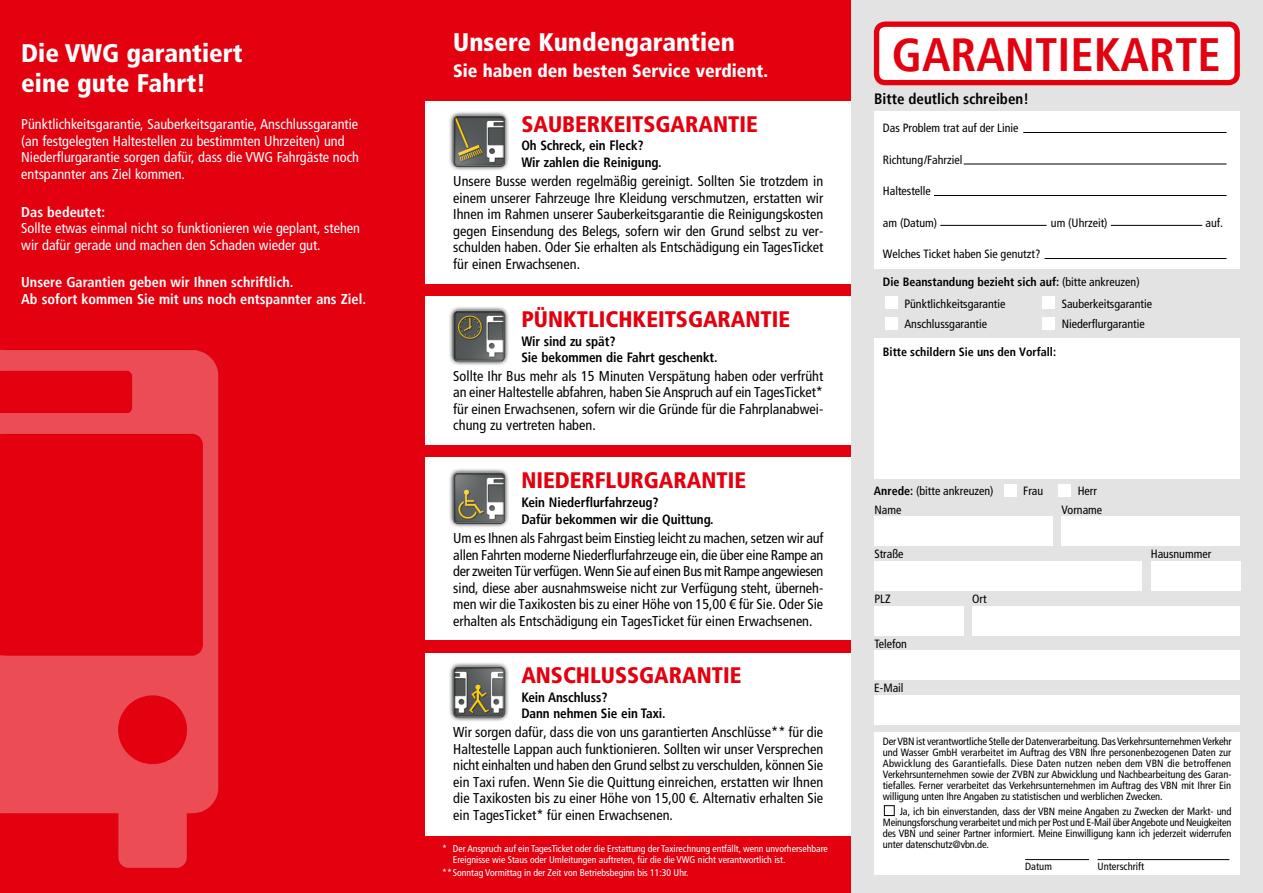
<style>
.page{position:relative;width:1263px;height:893px;background:#fff}
.page>*{position:absolute;margin:0;border:0;box-sizing:border-box;transform-origin:0 0}
.t1{font:700 condensed 46.65px "Frutiger";color:#e3000f}
.t2{font:900 condensed 25.5px/30px "Frutiger LTCE";color:#fff}
.t3{font:900 condensed 22.5px "Frutiger LTCE";color:#e3000f}
.t4{font:900 condensed 18px "Frutiger";color:#fff}
.t5{font:700 condensed 15px "Frutiger";color:#000}
.t6{font:condensed 14.25px/16.5px "Frutiger";color:#000;text-align:justify}
.t7{font:condensed 14.25px/16.5px "Frutiger";color:#fff}
.t8{font:700 condensed 14.25px/16.5px "Frutiger";color:#fff}
.t9{font:700 condensed 13.5px/16.5px "Frutiger";letter-spacing:-.005em;color:#000}
.t10{font:condensed 12px/20.7px "Frutiger";color:#000}
.t11{font:700 condensed 12px "Frutiger";color:#000}
.t12{font:condensed 10.5px/10.9px "Frutiger";letter-spacing:-.005em;color:#000;text-align:justify}
.t13{font:condensed 9.75px/10.5px "Frutiger";color:#fff}
.s1{font-weight:700}
</style>
<div class="page">
<div style="left:850px;top:0;width:413px;height:893px;background:#e3e3e3"></div>
<div style="left:0;top:0;width:838px;height:893px;background:#e3000f"></div>
<img style="left:0;top:349px;width:219px;height:519px">
<div style="left:425px;top:0;width:425px;height:893px;background:#e3000f"></div>
<div style="left:425px;top:101px;width:425px;height:182px;background:#fff"></div>
<img style="left:449px;top:112px;width:60px;height:58px">
<div style="left:425px;top:296px;width:425px;height:149px;background:#fff"></div>
<img style="left:449px;top:307px;width:60px;height:58px">
<div style="left:425px;top:458px;width:425px;height:182px;background:#fff"></div>
<img style="left:449px;top:469px;width:60px;height:58px">
<div style="left:425px;top:653px;width:425px;height:183px;background:#fff"></div>
<img style="left:449px;top:663px;width:60px;height:58px">
<div style="left:874px;top:338px;width:366px;height:140px;background:#fff"></div>
<div style="left:874px;top:111px;width:366px;height:158px;background:#fff"></div>
<hr style="left:1023px;top:132px;width:203px;height:1px;background:#000">
<hr style="left:964px;top:164px;width:262px;height:1px;background:#000">
<hr style="left:934px;top:195px;width:292px;height:1px;background:#000">
<hr style="left:1044px;top:258px;width:182px;height:1px;background:#000">
<div style="left:876px;top:24px;width:361px;height:59px;background:#fff;border-radius:9px"></div>
<div style="left:874px;top:22px;width:366px;height:63px;border:5px solid #e3000f;border-radius:9px"></div>
<div style="left:885px;top:297px;width:13px;height:12px;background:#fff"></div>
<div style="left:885px;top:317px;width:13px;height:13px;background:#fff"></div>
<div style="left:1042px;top:297px;width:13px;height:12px;background:#fff"></div>
<div style="left:1042px;top:317px;width:13px;height:13px;background:#fff"></div>
<div style="left:874px;top:517px;width:179px;height:29px;background:#fff"></div>
<div style="left:874px;top:561px;width:268px;height:30px;background:#fff"></div>
<div style="left:874px;top:606px;width:90px;height:30px;background:#fff"></div>
<div style="left:874px;top:650px;width:366px;height:30px;background:#fff"></div>
<div style="left:874px;top:695px;width:366px;height:30px;background:#fff"></div>
<div style="left:972px;top:606px;width:268px;height:30px;background:#fff"></div>
<div style="left:1061px;top:517px;width:179px;height:29px;background:#fff"></div>
<div style="left:1151px;top:561px;width:89px;height:30px;background:#fff"></div>
<div style="left:1004px;top:484px;width:13px;height:12px;background:#fff"></div>
<div style="left:1058px;top:484px;width:13px;height:12px;background:#fff"></div>
<hr style="left:940px;top:225px;width:106px;height:1px;background:#000">
<hr style="left:1111px;top:225px;width:91px;height:1px;background:#000">
<div style="left:874px;top:732px;width:366px;height:143px;background:#fff"></div>
<div style="left:884px;top:805px;width:11px;height:11px;border:1px solid #000"></div>
<hr style="left:1025px;top:859px;width:64px;height:1px;background:#000">
<hr style="left:1097px;top:859px;width:132px;height:1px;background:#000">
<h2 class="t2" style="left:21px;top:38px;width:223px">Die VWG garantiert eine gute Fahrt!</h2>
<p class="t7" style="left:21px;top:116px;width:339px">Pünktlichkeitsgarantie, Sauberkeitsgarantie, Anschlussgarantie (an festgelegten Haltestellen zu bestimmten Uhrzeiten) und Niederflurgarantie sorgen dafür, dass die VWG Fahrgäste noch entspannter ans Ziel kommen.</p>
<p class="t8" style="left:21px;top:204px;width:85px">Das bedeutet:</p>
<p class="t7" style="left:21px;top:220px;width:340px">Sollte etwas einmal nicht so funktionieren wie geplant, stehen wir dafür gerade und machen den Schaden wieder gut.</p>
<p class="t8" style="left:21px;top:274px;width:346px">Unsere Garantien geben wir Ihnen schriftlich.<br>Ab sofort kommen Sie mit uns noch entspannter ans Ziel.</p>
<h2 class="t2" style="left:453px;top:27px;width:283px">Unsere Kundengarantien</h2>
<p class="t4" style="left:453px;top:59px;width:316px">Sie haben den besten Service verdient.</p>
<h3 class="t3" style="left:521px;top:110px;width:238px">SAUBERKEITSGARANTIE</h3>
<p class="t9" style="left:521px;top:138px;width:142px">Oh Schreck, ein Fleck?<br>Wir zahlen die Reinigung.</p>
<p class="t6" style="left:453px;top:173px;width:371px">Unsere Busse werden regelmäßig gereinigt. Sollten Sie trotzdem in einem unserer Fahrzeuge Ihre Kleidung verschmutzen, erstatten wir Ihnen im Rahmen unserer Sauberkeitsgarantie die Reinigungskosten gegen Einsendung des Belegs, sofern wir den Grund selbst zu ver&shy;schulden haben. Oder Sie erhalten als Entschädigung ein TagesTicket für einen Erwachsenen.</p>
<h3 class="t3" style="left:521px;top:306px;width:270px">PÜNKTLICHKEITSGARANTIE</h3>
<p class="t9" style="left:521px;top:333px;width:198px">Wir sind zu spät?<br>Sie bekommen die Fahrt geschenkt.</p>
<p class="t6" style="left:453px;top:367px;width:371px">Sollte Ihr Bus mehr als 15 Minuten Verspätung haben oder verfrüht an einer Haltestelle abfahren, haben Sie Anspruch auf ein TagesTicket* für einen Erwachsenen, sofern wir die Gründe für die Fahrplanabwei&shy;chung zu vertreten haben.</p>
<h3 class="t3" style="left:521px;top:467px;width:226px">NIEDERFLURGARANTIE</h3>
<p class="t9" style="left:521px;top:494px;width:194px">Kein Niederflurfahrzeug?<br>Dafür bekommen wir die Quittung.</p>
<p class="t6" style="left:453px;top:530px;width:372px">Um es Ihnen als Fahrgast beim Einstieg leicht zu machen, setzen wir auf allen Fahrten moderne Niederflurfahrzeuge ein, die über eine Rampe an der zweiten Tür verfügen. Wenn Sie auf einen Bus mit Rampe angewiesen sind, diese aber ausnahmsweise nicht zur Verfügung steht, überneh&shy;men wir die Taxikosten bis zu einer Höhe von 15,00 € für Sie. Oder Sie erhalten als Entschädigung ein TagesTicket für einen Erwachsenen.</p>
<h3 class="t3" style="left:521px;top:661px;width:222px">ANSCHLUSSGARANTIE</h3>
<p class="t9" style="left:521px;top:689px;width:146px">Kein Anschluss?<br>Dann nehmen Sie ein Taxi.</p>
<p class="t6" style="left:453px;top:724px;width:371px">Wir sorgen dafür, dass die von uns garantierten Anschlüsse** für die Haltestelle Lappan auch funktionieren. Sollten wir unser Versprechen nicht einhalten und haben den Grund selbst zu verschulden, können Sie ein Taxi rufen. Wenn Sie die Quittung einreichen, erstatten wir Ihnen die Taxikosten bis zu einer Höhe von 15,00 €. Alternativ erhalten Sie ein TagesTicket* für einen Erwachsenen.</p>
<p class="t13" style="left:453px;top:844px;width:377px;text-indent:-11px">* Der Anspruch auf ein TagesTicket oder die Erstattung der Taxirechnung entfällt, wenn unvorhersehbare<br>Ereignisse wie Staus oder Umleitungen auftreten, für die die VWG nicht verantwortlich ist.</p>
<p class="t13" style="left:442px;top:867px;width:248px">**Sonntag Vormittag in der Zeit von Betriebsbeginn bis 11:30 Uhr.</p>
<h1 class="t1" style="left:892px;top:27px;width:330px">GARANTIEKARTE</h1>
<p class="t5" style="left:874px;top:89px;width:156px">Bitte deutlich schreiben!</p>
<p class="t10" style="left:883px;top:118px;width:137px">Das Problem trat auf der Linie</p>
<p class="t10" style="left:883px;top:149px;width:81px">Richtung/Fahrziel</p>
<p class="t10" style="left:883px;top:181px;width:49px">Haltestelle</p>
<p class="t10" style="left:883px;top:212px;width:56px">am (Datum)</p>
<p class="t10" style="left:1051px;top:212px;width:58px">um (Uhrzeit)</p>
<p class="t10" style="left:1205px;top:212px;width:19px">auf.</p>
<p class="t10" style="left:883px;top:244px;width:159px">Welches Ticket haben Sie genutzt?</p>
<p class="t10" style="left:904px;top:272px;width:237px;text-indent:-21px"><span class="s1">Die Beanstandung bezieht sich auf:</span> (bitte ankreuzen)<br>Pünktlichkeitsgarantie<br>Anschlussgarantie</p>
<p class="t10" style="left:1062px;top:294px;width:92px;line-height:20.2px">Sauberkeitsgarantie<br>Niederflurgarantie</p>
<p class="t11" style="left:883px;top:344px;width:175px">Bitte schildern Sie uns den Vorfall:</p>
<p class="t10" style="left:874px;top:480px;width:121px"><span class="s1">Anrede:</span> (bitte ankreuzen)</p>
<p class="t10" style="left:1023px;top:480px;width:22px">Frau</p>
<p class="t10" style="left:1078px;top:480px;width:21px">Herr</p>
<p class="t10" style="left:874px;top:499px;width:28px">Name</p>
<p class="t10" style="left:874px;top:544px;width:31px">Straße</p>
<p class="t10" style="left:874px;top:589px;width:18px">PLZ</p>
<p class="t10" style="left:874px;top:633px;width:34px">Telefon</p>
<p class="t10" style="left:874px;top:678px;width:31px">E-Mail</p>
<p class="t10" style="left:972px;top:589px;width:16px">Ort</p>
<p class="t10" style="left:1061px;top:499px;width:42px">Vorname</p>
<p class="t10" style="left:1151px;top:544px;width:62px">Hausnummer</p>
<p class="t12" style="left:883px;top:736px;width:350px">Der VBN ist verantwortliche Stelle der Datenverarbeitung. Das Verkehrsunternehmen Verkehr und Wasser GmbH verarbeitet im Auftrag des VBN Ihre personenbezogenen Daten zur Abwicklung des Garantiefalls. Diese Daten nutzen neben dem VBN die betroffenen Verkehrsunternehmen sowie der ZVBN zur Abwicklung und Nachbearbeitung des Garan&shy;tiefalles. Ferner verarbeitet das Verkehrsunternehmen im Auftrag des VBN mit Ihrer Ein willigung unten Ihre Angaben zu statistischen und werblichen Zwecken.</p>
<p class="t12" style="left:883px;top:806px;width:350px;text-indent:17px">Ja, ich bin einverstanden, dass der VBN meine Angaben zu Zwecken der Markt- und Meinungsforschung verarbeitet und mich per Post und E-Mail über Angebote und Neuigkeiten des VBN und seiner Partner informiert. Meine Einwilligung kann ich jederzeit widerrufen unter datenschutz@vbn.de.</p>
<p class="t12" style="left:1025px;top:861px;width:28px">Datum</p>
<p class="t12" style="left:1097px;top:861px;width:48px">Unterschrift</p>
</div>
